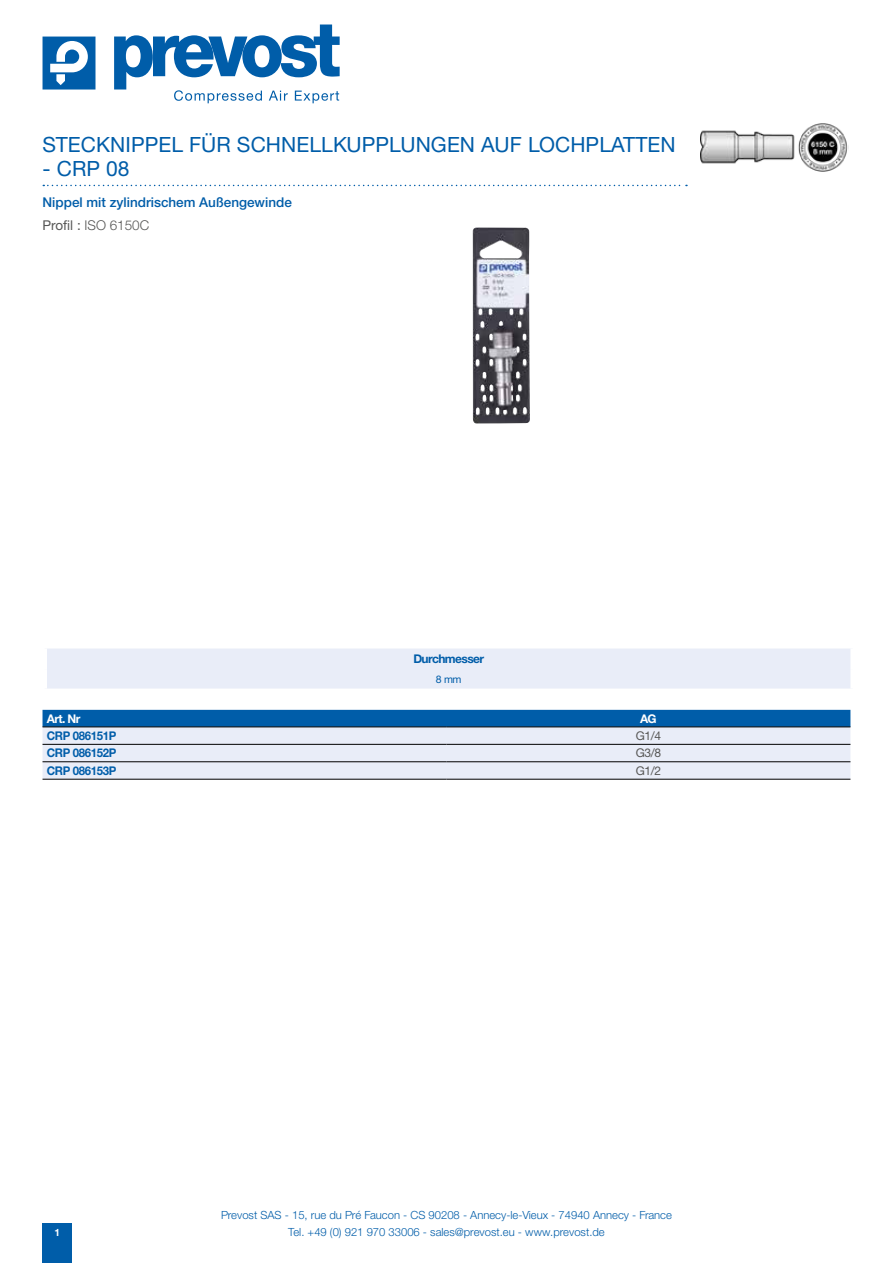
<style>
.page{position:relative;width:893px;height:1263px;background:#fff}
.page>*{position:absolute;margin:0;border:0;box-sizing:border-box;transform-origin:0 0}
.t1{font:21px "Helvetica Neue LTW1 G";letter-spacing:.005em;color:#005da9}
.t2{font:500 13.5px "Helvetica Neue LTW1 G";color:#005da9}
.t3{font:300 13.5px "Helvetica Neue LT Std";color:#575756}
.t4{font:700 12px "Helvetica Neue LTW1 G";letter-spacing:-.03em;color:#005da9;scale:.95 1}
.t5{font:12px "Helvetica Neue LTW1 G";color:#575756}
.t6{font:700 12px "Helvetica Neue LTW1 G";letter-spacing:-.05em;color:#005da9}
.t7{font:700 12px "Helvetica Neue LTW1 G";letter-spacing:-.05em;color:#fff}
.t8{font:300 11.25px "Helvetica Neue LTW1 G";color:#005da9}
.t9{font:10.5px "Helvetica Neue LTW1 G";color:#005da9}
.t10{font:700 10.05px "Helvetica Neue LTW1 G";color:#fff}
.s1{font-weight:400}
</style>
<div class="page">
<div style="left:43px;top:1224px;width:29px;height:39px;background:#005da9"></div>
<img style="left:472px;top:227px;width:58px;height:196px">
<svg style="left:43px;top:710px;width:807px;height:69px;background:#aac4df"></svg>
<hr style="left:43px;top:727px;width:403px;height:1px;background:#000">
<hr style="left:446px;top:727px;width:404px;height:1px;background:#000">
<hr style="left:43px;top:744px;width:403px;height:1px;background:#000">
<hr style="left:446px;top:744px;width:404px;height:1px;background:#000">
<hr style="left:43px;top:761px;width:403px;height:1px;background:#000">
<hr style="left:446px;top:761px;width:404px;height:1px;background:#000">
<hr style="left:43px;top:779px;width:403px;height:1px;background:#000">
<hr style="left:446px;top:779px;width:404px;height:1px;background:#000">
<svg style="left:43px;top:37px;width:52px;height:53px"></svg>
<svg style="left:114px;top:25px;width:226px;height:78px"></svg>
<div style="left:47px;top:648px;width:803px;height:40px;background:#e9edf8"></div>
<svg style="left:43px;top:185px;width:644px;height:1px"></svg>
<img style="left:701px;top:123px;width:147px;height:49px">
<h1 class="t1" style="left:43px;top:132px;width:635px">STECKNIPPEL FÜR SCHNELLKUPPLUNGEN AUF LOCHPLATTEN</h1>
<h1 class="t1" style="left:43px;top:156px;width:89px">- CRP 08</h1>
<p class="t2" style="left:43px;top:194px;width:251px">Nippel mit zylindrischem Außengewinde</p>
<p class="t3" style="left:43px;top:216px;width:108px"><span class="s1">Profil :</span> ISO 6150C</p>
<p class="t6" style="left:413px;top:651px;width:72px">Durchmesser</p>
<p class="t9" style="left:436px;top:672px;width:27px">8 mm</p>
<p class="t7" style="left:47px;top:711px;width:35px">Art. Nr</p>
<p class="t7" style="left:640px;top:711px;width:18px">AG</p>
<p class="t4" style="left:47px;top:728px;width:75px">CRP 086151P</p>
<p class="t5" style="left:636px;top:728px;width:27px">G1/4</p>
<p class="t4" style="left:47px;top:746px;width:75px">CRP 086152P</p>
<p class="t5" style="left:636px;top:746px;width:27px">G3/8</p>
<p class="t4" style="left:47px;top:763px;width:75px">CRP 086153P</p>
<p class="t5" style="left:636px;top:763px;width:27px">G1/2</p>
<p class="t8" style="left:221px;top:1208px;width:452px">Prevost SAS - 15, rue du Pré Faucon - CS 90208 - Annecy-le-Vieux - 74940 Annecy - France</p>
<p class="t10" style="left:55px;top:1226px;width:7px">1</p>
<p class="t8" style="left:288px;top:1224px;width:318px">Tel. +49 (0) 921 970 33006 - sales@prevost.eu - www.prevost.de</p>
</div>
